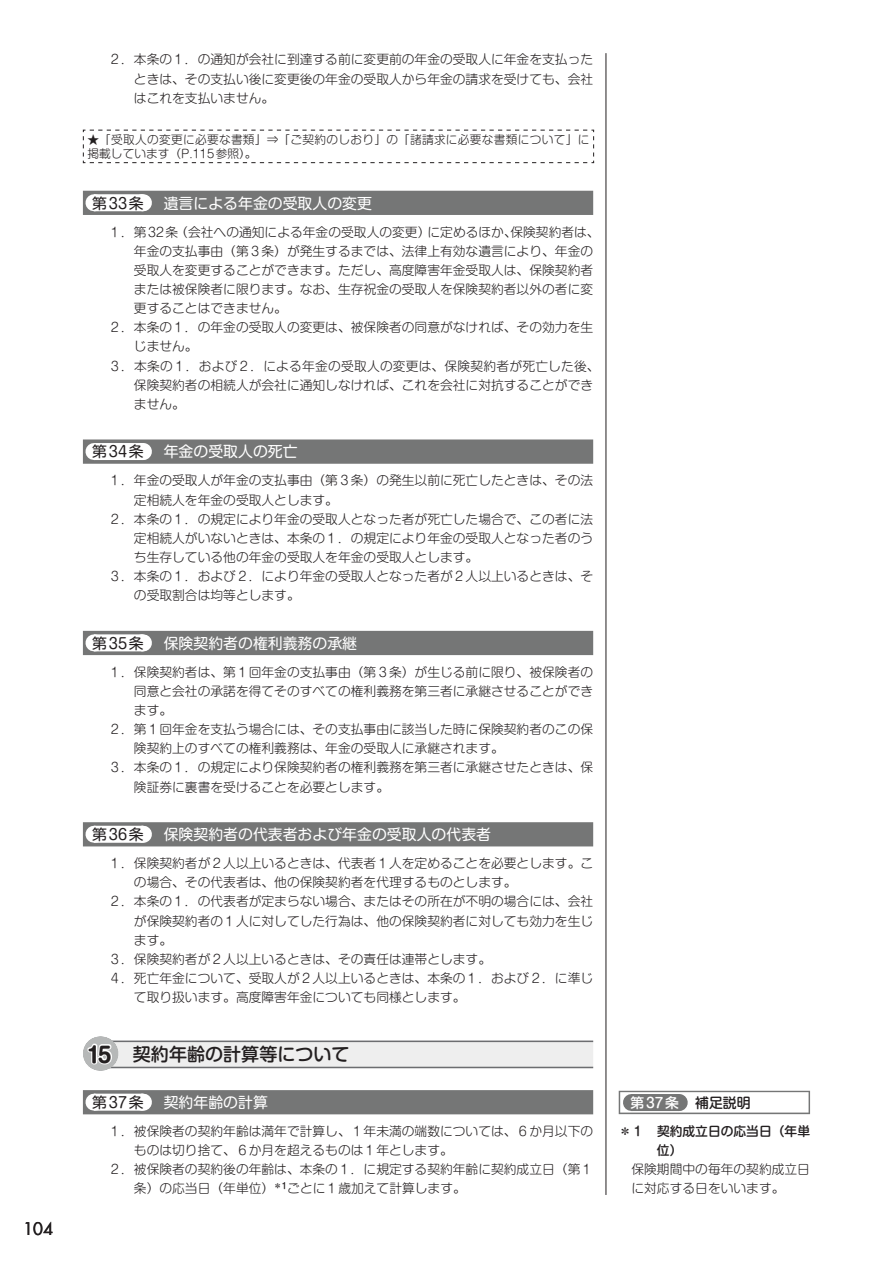
<style>
.page{position:relative;width:893px;height:1263px;background:#fff}
.page>*{position:absolute;margin:0;border:0;box-sizing:border-box;transform-origin:0 0}
.t1{font:18px "Shin M Go Pro Medium 90 pv RKSJ H";color:#231f20}
.t2{font:16.95px "Futura";color:#231f20}
.t3{font:14.85px "Shin M Go Pro Regular 90 pv RKSJ H";color:#fff}
.t4{font:14.85px "Shin M Go Pro Regular 90 pv RKSJ H";letter-spacing:.125em;color:#231f20}
.t5{font:13.8px "Shin M Go Pro Medium 90 pv RKSJ H";color:#fff}
.t6{font:12.75px/19.2px "Shin M Go Pro Light 90 pv RKSJ H";color:#231f20}
.t7{font:12.75px/19.2px "Shin M Go Pro Medium 90 pv RKSJ H";color:#231f20}
.t8{font:11.7px/13.8px "Shin M Go Pro Light 90 pv RKSJ H";letter-spacing:.025em;color:#231f20}
.s1{font-family:"Shin M Go Pro Light 83 pv RKSJ H"}
.s2{font-family:"Shin M Go Pro Bold 90 pv RKSJ H";font-size:21.3px}
.s3{color:#231f20}
</style>
<div class="page">
<hr style="left:606px;top:53px;width:1px;height:1142px;background:#231f20">
<div style="left:619px;top:1091px;width:191px;height:23px;background:#c6c6c6"></div>
<div style="left:620px;top:1092px;width:189px;height:20px;background:#fff"></div>
<div style="left:631px;top:1094px;width:47px;height:17px;background:#757676"></div>
<svg style="left:678px;top:1094px;width:1px;height:17px"></svg>
<div style="left:83px;top:191px;width:510px;height:24px;background:#757676"></div>
<div style="left:94px;top:194px;width:48px;height:17px;background:#fff"></div>
<svg style="left:118px;top:194px;width:25px;height:17px"></svg>
<div style="left:83px;top:439px;width:510px;height:25px;background:#757676"></div>
<div style="left:94px;top:443px;width:48px;height:17px;background:#fff"></div>
<svg style="left:142px;top:443px;width:1px;height:17px"></svg>
<div style="left:83px;top:631px;width:510px;height:24px;background:#757676"></div>
<div style="left:94px;top:634px;width:48px;height:17px;background:#fff"></div>
<svg style="left:118px;top:634px;width:25px;height:17px"></svg>
<div style="left:83px;top:822px;width:510px;height:24px;background:#757676"></div>
<div style="left:94px;top:826px;width:48px;height:17px;background:#fff"></div>
<svg style="left:118px;top:826px;width:25px;height:17px"></svg>
<div style="left:104px;top:1040px;width:489px;height:28px;background:#eee"></div>
<hr style="left:104px;top:1040px;width:489px;height:2px;background:#6c6d70">
<hr style="left:104px;top:1067px;width:489px;height:1px;background:#6c6d70">
<div style="left:83px;top:1090px;width:510px;height:24px;background:#757676"></div>
<div style="left:94px;top:1094px;width:48px;height:17px;background:#fff"></div>
<svg style="left:118px;top:1094px;width:25px;height:17px"></svg>
<svg style="left:82px;top:129px;width:512px;height:34px"></svg>
<svg style="left:86px;top:1036px;width:27px;height:34px"></svg>
<h2 class="t2" style="left:23px;top:1221px;width:31px">104</h2>
<p class="t6" style="left:134px;top:52px;width:461px;text-align:justify;text-indent:-26px">２．本条の１．の通知が会社に到達する前に変更前の年金の受取人に年金を支払ったときは、その支払い後に変更後の年金の受取人から年金の請求を受けても、会社はこれを支払いません。</p>
<p class="t8" style="left:88px;top:134px;width:503px">★「受取人の変更に必要な書類」⇒「ご契約のしおり」の「諸請求に必要な書類について」に掲載しています（P.<span class="s1">115</span>参照）。</p>
<p class="t4" style="left:92px;top:198px;width:53px">第33条</p>
<p class="t3" style="left:164px;top:198px;width:210px">遺言による年金の受取人の変更</p>
<p class="t6" style="left:108px;top:224px;width:493px">１．第32条（会社への通知による年金の受取人の変更）に定めるほか、保険契約者は、</p>
<p class="t6" style="left:134px;top:243px;width:461px">年金の支払事由（第３条）が発生するまでは、法律上有効な遺言により、年金の</p>
<p class="t6" style="left:134px;top:262px;width:461px">受取人を変更することができます。ただし、高度障害年金受取人は、保険契約者</p>
<p class="t6" style="left:134px;top:281px;width:461px">または被保険者に限ります。なお、生存祝金の受取人を保険契約者以外の者に変</p>
<p class="t6" style="left:134px;top:300px;width:155px">更することはできません。</p>
<p class="t6" style="left:108px;top:320px;width:486px">２．本条の１．の年金の受取人の変更は、被保険者の同意がなければ、その効力を生</p>
<p class="t6" style="left:134px;top:339px;width:65px">じません。</p>
<p class="t6" style="left:108px;top:358px;width:493px">３．本条の１．および２．による年金の受取人の変更は、保険契約者が死亡した後、</p>
<p class="t6" style="left:134px;top:377px;width:461px">保険契約者の相続人が会社に通知しなければ、これを会社に対抗することができ</p>
<p class="t6" style="left:134px;top:396px;width:53px">ません。</p>
<p class="t4" style="left:92px;top:446px;width:53px">第34条</p>
<p class="t3" style="left:164px;top:446px;width:135px">年金の受取人の死亡</p>
<p class="t6" style="left:108px;top:473px;width:486px">１．年金の受取人が年金の支払事由（第３条）の発生以前に死亡したときは、その法</p>
<p class="t6" style="left:134px;top:492px;width:206px">定相続人を年金の受取人とします。</p>
<p class="t6" style="left:108px;top:511px;width:486px">２．本条の１．の規定により年金の受取人となった者が死亡した場合で、この者に法</p>
<p class="t6" style="left:134px;top:530px;width:461px">定相続人がいないときは、本条の１．の規定により年金の受取人となった者のう</p>
<p class="t6" style="left:134px;top:549px;width:346px">ち生存している他の年金の受取人を年金の受取人とします。</p>
<p class="t6" style="left:108px;top:568px;width:486px">３．本条の１．および２．により年金の受取人となった者が２人以上いるときは、そ</p>
<p class="t6" style="left:134px;top:587px;width:167px">の受取割合は均等とします。</p>
<p class="t4" style="left:92px;top:638px;width:53px">第35条</p>
<p class="t3" style="left:164px;top:638px;width:195px">保険契約者の権利義務の承継</p>
<p class="t6" style="left:108px;top:664px;width:486px">１．保険契約者は、第１回年金の支払事由（第３条）が生じる前に限り、被保険者の</p>
<p class="t6" style="left:134px;top:683px;width:461px">同意と会社の承諾を得てそのすべての権利義務を第三者に承継させることができ</p>
<p class="t6" style="left:134px;top:702px;width:40px">ます。</p>
<p class="t6" style="left:108px;top:721px;width:486px">２．第１回年金を支払う場合には、その支払事由に該当した時に保険契約者のこの保</p>
<p class="t6" style="left:134px;top:741px;width:371px">険契約上のすべての権利義務は、年金の受取人に承継されます。</p>
<p class="t6" style="left:108px;top:760px;width:486px">３．本条の１．の規定により保険契約者の権利義務を第三者に承継させたときは、保</p>
<p class="t6" style="left:134px;top:779px;width:257px">険証券に裏書を受けることを必要とします。</p>
<p class="t4" style="left:92px;top:829px;width:53px">第36条</p>
<p class="t3" style="left:164px;top:829px;width:329px">保険契約者の代表者および年金の受取人の代表者</p>
<p class="t6" style="left:108px;top:855px;width:486px">１．保険契約者が２人以上いるときは、代表者１人を定めることを必要とします。こ</p>
<p class="t6" style="left:134px;top:874px;width:384px">の場合、その代表者は、他の保険契約者を代理するものとします。</p>
<p class="t6" style="left:108px;top:894px;width:486px">２．本条の１．の代表者が定まらない場合、またはその所在が不明の場合には、会社</p>
<p class="t6" style="left:134px;top:913px;width:461px">が保険契約者の１人に対してした行為は、他の保険契約者に対しても効力を生じ</p>
<p class="t6" style="left:134px;top:932px;width:40px">ます。</p>
<p class="t6" style="left:108px;top:951px;width:384px">３．保険契約者が２人以上いるときは、その責任は連帯とします。</p>
<p class="t6" style="left:108px;top:970px;width:486px">４．死亡年金について、受取人が２人以上いるときは、本条の１．および２．に準じ</p>
<p class="t6" style="left:134px;top:989px;width:333px">て取り扱います。高度障害年金についても同様とします。</p>
<h1 class="t1" style="left:87px;top:1048px;width:264px"><span class="s2">15</span> 契約年齢の計算等について</h1>
<p class="t4" style="left:92px;top:1097px;width:53px">第37条</p>
<p class="t3" style="left:164px;top:1097px;width:106px">契約年齢の計算</p>
<p class="t6" style="left:108px;top:1123px;width:486px">１．被保険者の契約年齢は満年で計算し、１年未満の端数については、６か月以下の</p>
<p class="t6" style="left:134px;top:1142px;width:320px">ものは切り捨て、６か月を超えるものは１年とします。</p>
<p class="t6" style="left:108px;top:1161px;width:486px">２．被保険者の契約後の年齢は、本条の１．に規定する契約年齢に契約成立日（第１</p>
<p class="t6" style="left:134px;top:1181px;width:333px">条）の応当日（年単位）<sup>＊１</sup>ごとに１歳加えて計算します。</p>
<p class="t5" style="left:631px;top:1097px;width:121px">第37条 <span class="s3">補足説明</span></p>
<p class="t7" style="left:657px;top:1123px;width:155px;text-indent:-38px">＊１ 契約成立日の応当日（年単位）</p>
<p class="t6" style="left:631px;top:1161px;width:180px">保険期間中の毎年の契約成立日に対応する日をいいます。</p>
</div>
